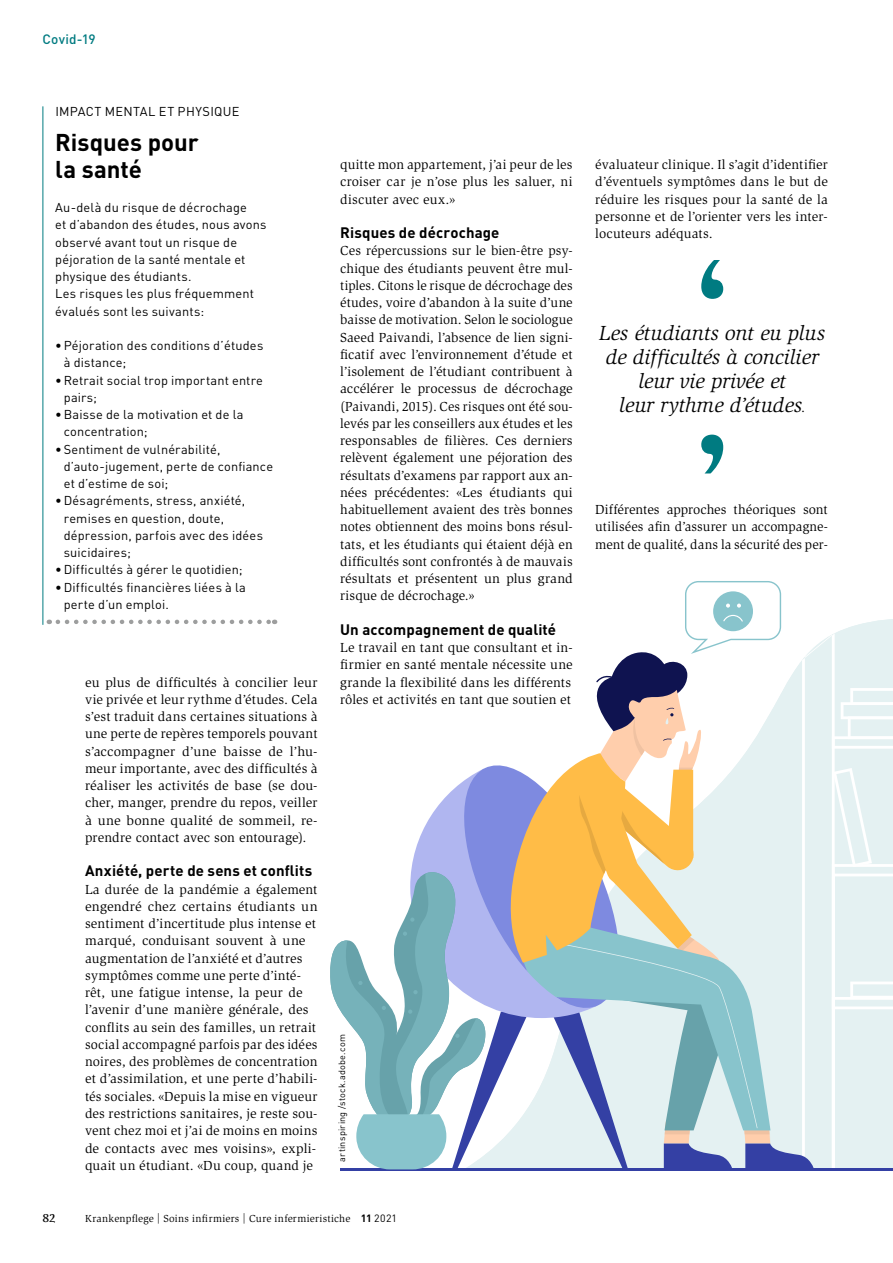
<style>
.page{position:relative;width:893px;height:1263px;background:#fff}
.page>*{position:absolute;margin:0;border:0;box-sizing:border-box;transform-origin:0 0}
.t1{font:700 24px/27px "DIN Pro";color:#000}
.t2{font:italic 21px/24px "Slimbach Std";letter-spacing:-.005em;color:#000;text-align:center}
.t3{font:700 15px "DIN Pro";letter-spacing:.01em;color:#000}
.t4{font:13.5px/17.2px "Slimbach Std";letter-spacing:.01em;color:#000;text-align:justify}
.t5{font:500 13.5px "DIN Pro";letter-spacing:.01em;color:#007b81}
.t6{font:12.75px/17.2px "DIN Pro";letter-spacing:.015em;color:#000}
.t7{font:700 12px "Esta Pro";color:#000}
.t8{font:10.5px "Slimbach Std";letter-spacing:.025em;color:#000}
.t9{font:9.15px "DIN Pro";letter-spacing:.025em;color:#000}
.s1{font-family:"DIN Pro";font-weight:700}
.s2{font-family:"DIN Pro"}
.s3{font-style:normal;font-size:13.5px}
</style>
<div class="page">
<svg style="left:330px;top:581px;width:563px;height:590px"></svg>
<svg style="left:58px;top:620px;width:217px;height:4px"></svg>
<hr style="left:43px;top:106px;width:1px;height:519px;background:#007b81">
<svg style="left:701px;top:260px;width:22px;height:39px"></svg>
<svg style="left:701px;top:435px;width:22px;height:38px"></svg>
<p class="t5" style="left:43px;top:30px;width:55px">Covid-19</p>
<p class="t6" style="left:55px;top:102px;width:186px">IMPACT MENTAL ET PHYSIQUE</p>
<h1 class="t1" style="left:55px;top:127px;width:145px">Risques pour la santé</h1>
<p class="t6" style="left:55px;top:198px;width:213px">Au-delà du risque de décrochage<br>et d’abandon des études, nous avons observé avant tout un risque de péjoration de la santé mentale et physique des étudiants.<br>Les risques les plus fréquemment évalués sont les suivants:</p>
<p class="t6" style="left:64px;top:336px;width:201px;text-indent:-9px">•Péjoration des conditions d’études à distance;</p>
<p class="t6" style="left:64px;top:371px;width:201px;text-indent:-9px">•Retrait social trop important entre pairs;</p>
<p class="t6" style="left:64px;top:405px;width:181px;text-indent:-9px">•Baisse de la motivation et de la concentration;</p>
<p class="t6" style="left:64px;top:440px;width:211px;text-indent:-9px">•Sentiment de vulnérabilité, d’auto-jugement, perte de confiance et d’estime de soi;</p>
<p class="t6" style="left:64px;top:492px;width:201px;text-indent:-9px">•Désagréments, stress, anxiété, remises en question, doute, dépression, parfois avec des idées suicidaires;</p>
<p class="t6" style="left:55px;top:561px;width:189px">•Difficultés à gérer le quotidien;</p>
<p class="t6" style="left:64px;top:578px;width:184px;text-indent:-9px">•Difficultés financières liées à la perte d’un emploi.</p>
<p class="t4" style="left:85px;top:674px;width:234px">eu plus de difficultés à concilier leur vie privée et leur rythme d’études. Cela s’est traduit dans certaines situations à une perte de repères temporels pouvant s’accompagner d’une baisse de l’hu&shy;meur importante, avec des difficultés à réaliser les activités de base (se dou&shy;cher, manger, prendre du repos, veiller à une bonne qualité de sommeil, re&shy;prendre contact avec son entourage).</p>
<p class="t3" style="left:85px;top:861px;width:229px">Anxiété, perte de sens et conflits</p>
<p class="t4" style="left:85px;top:881px;width:234px;text-align:left">La durée de la pandémie a également engendré chez certains étudiants un sentiment d’incertitude plus intense et marqué, conduisant souvent à une augmentation de l’anxiété et d’autres symptômes comme une perte d’inté&shy;rêt, une fatigue intense, la peur de l’avenir d’une manière générale, des conflits au sein des familles, un retrait social accompagné parfois par des idées noires, des problèmes de concentration et d’assimilation, et une perte d’habili&shy;tés sociales. «Depuis la mise en vigueur des restrictions sanitaires, je reste sou&shy;vent chez moi et j’ai de moins en moins de contacts avec mes voisins», expli&shy;quait un étudiant. «Du coup, quand je</p>
<p class="t4" style="left:340px;top:156px;width:234px">quitte mon appartement, j’ai peur de les croiser car je n’ose plus les saluer, ni discuter avec eux.»</p>
<p class="t3" style="left:340px;top:222px;width:161px">Risques de décrochage</p>
<p class="t4" style="left:340px;top:242px;width:234px">Ces répercussions sur le bien-être psy&shy;chique des étudiants peuvent être mul&shy;tiples. Citons le risque de décrochage des études, voire d’abandon à la suite d’une baisse de motivation. Selon le sociologue Saeed Paivandi, l’absence de lien signi&shy;ficatif avec l’environnement d’étude et l’isolement de l’étudiant contribuent à accélérer le processus de décrochage (Paivandi, 2015). Ces risques ont été sou&shy;levés par les conseillers aux études et les responsables de filières. Ces derniers relèvent également une péjoration des résultats d’examens par rapport aux an&shy;nées précédentes: «Les étudiants qui habituellement avaient des très bonnes notes obtiennent des moins bons résul&shy;tats, et les étudiants qui étaient déjà en difficultés sont confrontés à de mauvais résultats et présentent un plus grand risque de décrochage.»</p>
<p class="t3" style="left:340px;top:619px;width:217px">Un accompagnement de qualité</p>
<p class="t4" style="left:340px;top:639px;width:234px">Le travail en tant que consultant et in&shy;firmier en santé mentale nécessite une grande la flexibilité dans les différents rôles et activités en tant que soutien et</p>
<p class="t9" style="left:336px;top:1162px;width:129px;rotate:-90deg">artinspiring /stock.adobe.com</p>
<p class="t7" style="left:43px;top:1209px;width:15px">82</p>
<p class="t8" style="left:85px;top:1212px;width:314px">Krankenpflege | Soins infirmiers | Cure infermieristiche <span class="s1">11</span> <span class="s2">2021</span></p>
<p class="t4" style="left:595px;top:156px;width:234px">évaluateur clinique. Il s’agit d’identifier d’éventuels symptômes dans le but de réduire les risques pour la santé de la personne et de l’orienter vers les inter&shy;locuteurs adéquats.</p>
<h2 class="t2" style="left:599px;top:321px;width:227px">Les étudiants ont eu plus de difficultés à concilier leur vie privée et<br>leur rythme d’études<span class="s3">.</span></h2>
<p class="t4" style="left:595px;top:501px;width:234px">Différentes approches théoriques sont utilisées afin d’assurer un accompagne&shy;ment de qualité, dans la sécurité des per-</p>
</div>
